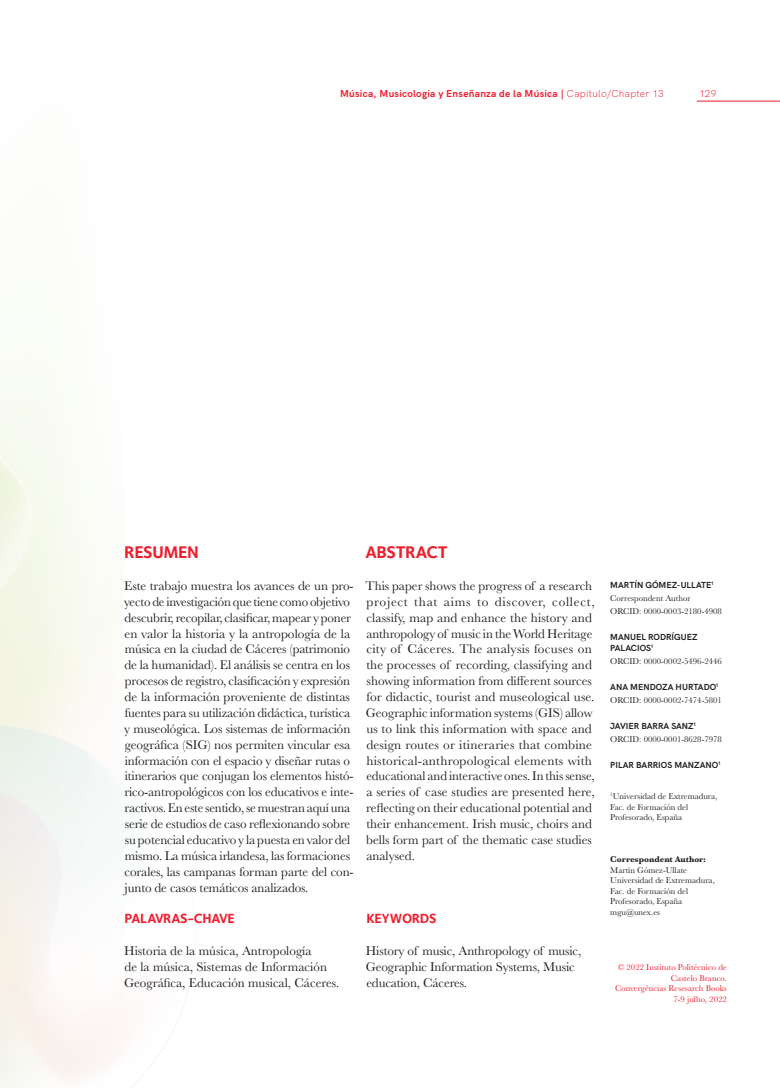
<style>
.page{position:relative;width:780px;height:1088px;background:#fff}
.page>*{position:absolute;margin:0;border:0;box-sizing:border-box;transform-origin:0 0}
.t1{font:700 17.5px "Foundry Sterling";letter-spacing:-.025em;color:#ee1f2d}
.t2{font:700 13.75px "Foundry Sterling";letter-spacing:-.025em;color:#ee1f2d}
.t3{font:13.12px/15.9px "Baskerville";letter-spacing:-.005em;color:#231f20}
.t4{font:700 10px "HK Grotesk";letter-spacing:.025em;color:#ee1f2d}
.t5{font:300 10px "HK Grotesk";color:#ee1d23}
.t6{font:8.75px/10.5px "Baskerville";color:#231f20}
.t7{font:700 8.75px/10.5px "HK Grotesk";color:#231f20}
.t8{font:8.75px/10.5px "Baskerville";color:#ee1f2d;text-align:right}
.t9{font:700 8.75px "Baskerville";color:#231f20}
.s1{font-weight:300}
</style>
<div class="page">
<hr style="left:696px;top:101px;width:84px;height:1px;background:#ee1d23">
<img style="left:0;top:457px;width:30px;height:131px">
<p class="t4" style="left:340px;top:86px;width:325px">Música, Musicologia y Enseñanza de la Música | <span class="s1">Capítulo/Chapter 13</span></p>
<p class="t5" style="left:699px;top:86px;width:18px">129</p>
<h1 class="t1" style="left:124px;top:542px;width:76px">RESUMEN</h1>
<p class="t3" style="left:124px;top:578px;width:231px">Este trabajo muestra los avances de un pro&shy;yecto de investigación que tiene como objetivo descubrir, recopilar, clasificar, mapear y poner en valor la historia y la antropología de la música en la ciudad de Cáceres (patrimonio de la humanidad). El análisis se centra en los procesos de registro, clasificación y expresión de la información proveniente de distintas fuentes para su utilización didáctica, turística y museológica. Los sistemas de información geográfica (SIG) nos permiten vincular esa información con el espacio y diseñar rutas o itinerarios que conjugan los elementos histó&shy;rico-antropológicos con los educativos e inte&shy;ractivos. En este sentido, se muestran aquí una serie de estudios de caso reflexionando sobre su potencial educativo y la puesta en valor del mismo. La música irlandesa, las formaciones corales, las campanas forman parte del con&shy;junto de casos temáticos analizados.</p>
<p class="t2" style="left:125px;top:910px;width:112px">PALAVRAS-CHAVE</p>
<p class="t3" style="left:124px;top:943px;width:217px">Historia de la música, Antropología<br>de la música, Sistemas de Información<br>Geográfica, Educación musical, Cáceres.</p>
<h1 class="t1" style="left:365px;top:542px;width:84px">ABSTRACT</h1>
<p class="t3" style="left:365px;top:578px;width:231px">This paper shows the progress of a research project that aims to discover, collect, classify, map and enhance the history and anthropology of music in the World Heritage city of Cáceres. The analysis focuses on the processes of recording, classifying and showing information from different sources for didactic, tourist and museological use.<br>Geographic information systems (GIS) allow us to link this information with space and design routes or itineraries that combine historical-anthropological elements with educational and interactive ones. In this sense, a series of case studies are presented here, reflecting on their educational potential and their enhancement. Irish music, choirs and bells form part of the thematic case studies analysed.</p>
<p class="t2" style="left:366px;top:910px;width:72px">KEYWORDS</p>
<p class="t3" style="left:366px;top:943px;width:217px">History of music, Anthropology of music,<br>Geographic Information Systems, Music education, Cáceres.</p>
<p class="t7" style="left:610px;top:579px;width:105px">MARTÍN GÓMEZ-ULLATE<sup>1</sup></p>
<p class="t6" style="left:610px;top:592px;width:113px;line-height:13px">Correspondent Author<br>ORCID: 0000-0003-2180-4908</p>
<p class="t7" style="left:610px;top:631px;width:89px">MANUEL RODRÍGUEZ<br>PALACIOS<sup>1</sup></p>
<p class="t6" style="left:610px;top:655px;width:113px">ORCID: 0000-0002-5496-2446</p>
<p class="t7" style="left:610px;top:680px;width:109px">ANA MENDOZA HURTADO<sup>1</sup></p>
<p class="t6" style="left:610px;top:694px;width:113px">ORCID: 0000-0002-7474-5801</p>
<p class="t7" style="left:610px;top:719px;width:87px">JAVIER BARRA SANZ<sup>1</sup></p>
<p class="t6" style="left:610px;top:733px;width:113px">ORCID: 0000-0001-8628-7978</p>
<p class="t7" style="left:610px;top:758px;width:111px">PILAR BARRIOS MANZANO<sup>1</sup></p>
<p class="t6" style="left:610px;top:791px;width:109px"><sup>1</sup>Universidad de Extremadura,<br>Fac. de Formación del<br>Profesorado, España</p>
<p class="t9" style="left:610px;top:854px;width:97px">Correspondent Author:</p>
<p class="t6" style="left:610px;top:864px;width:106px">Martín Gómez-Ullate<br>Universidad de Extremadura,<br>Fac. de Formación del<br>Profesorado, España mgu@unex.es</p>
<p class="t8" style="left:615px;top:962px;width:113px">© 2022 Instituto Politécnico de<br>Castelo Branco.<br>Convergências Resesarch Books<br>7-9 julho, 2022</p>
</div>
